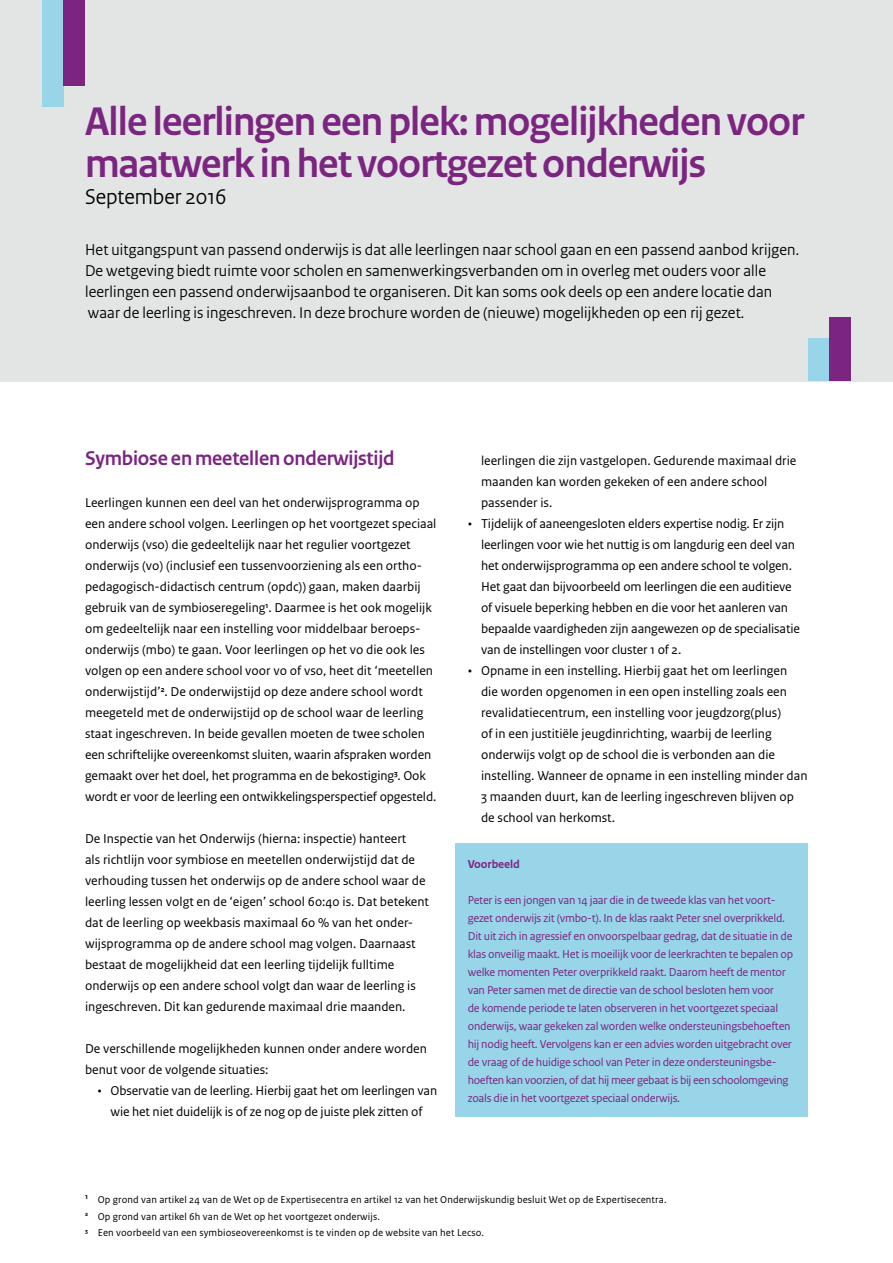
<style>
.page{position:relative;width:893px;height:1263px;background:#fff}
.page>*{position:absolute;margin:0;border:0;box-sizing:border-box;transform-origin:0 0}
.t1{font:700 42px/42px "Rijksoverheid Sans Heading";letter-spacing:-.02em;color:#7b2581}
.t2{font:22.5px "Rijksoverheid Sans Heading";color:#000}
.t3{font:700 21px "Rijksoverheid Sans Heading";letter-spacing:-.01em;color:#7b2581}
.t4{font:16.5px/21px "Rijksoverheid Sans Heading";letter-spacing:.01em;color:#000}
.t5{font:13.5px/21px "Rijksoverheid Sans Text";color:#000}
.t6{font:12px/18px "Rijksoverheid Sans Text";letter-spacing:-.02em;color:#7b2581}
.t7{font:700 12px "Rijksoverheid Sans Text";letter-spacing:-.01em;color:#7b2581}
.t8{font:10.5px/16.5px "Rijksoverheid Sans Text";letter-spacing:.01em;color:#000}
</style>
<div class="page">
<div style="left:0;top:0;width:893px;height:381px;background:#e3e4e4"></div>
<div style="left:43px;top:0;width:21px;height:106px;background:#98d5e9"></div>
<div style="left:808px;top:338px;width:21px;height:43px;background:#98d5e9"></div>
<div style="left:64px;top:0;width:21px;height:85px;background:#7b2581"></div>
<div style="left:829px;top:317px;width:21px;height:64px;background:#7b2581"></div>
<div style="left:455px;top:843px;width:353px;height:273px;background:#98d5e9"></div>
<h1 class="t1" style="left:85px;top:101px;width:721px">Alle leerlingen een plek: mogelijkheden voor maatwerk in het voortgezet onderwijs</h1>
<h2 class="t2" style="left:85px;top:183px;width:143px">September 2016</h2>
<p class="t4" style="left:85px;top:240px;width:715px">Het uitgangspunt van passend onderwijs is dat alle leerlingen naar school gaan en een passend aanbod krijgen.<br>De wetgeving biedt ruimte voor scholen en samenwerkingsverbanden om in overleg met ouders voor alle leerlingen een passend onderwijsaanbod te organiseren. Dit kan soms ook deels op een andere locatie dan waar de leerling is ingeschreven. In deze brochure worden de (nieuwe) mogelijkheden op een rij gezet.</p>
<h3 class="t3" style="left:85px;top:447px;width:311px">Symbiose en meetellen onderwijstijd</h3>
<p class="t5" style="left:85px;top:492px;width:353px">Leerlingen kunnen een deel van het onderwijsprogramma op een andere school volgen. Leerlingen op het voortgezet speciaal onderwijs (vso) die gedeeltelijk naar het regulier voortgezet onderwijs (vo) (inclusief een tussenvoorziening als een ortho&shy;pedagogisch-didactisch centrum (opdc)) gaan, maken daarbij gebruik van de symbioseregeling<sup>1</sup>. Daarmee is het ook mogelijk om gedeeltelijk naar een instelling voor middelbaar beroeps&shy;onderwijs (mbo) te gaan. Voor leerlingen op het vo die ook les volgen op een andere school voor vo of vso, heet dit ‘meetellen onderwijstijd’<sup>2</sup>. De onderwijstijd op deze andere school wordt meegeteld met de onderwijstijd op de school waar de leerling staat ingeschreven. In beide gevallen moeten de twee scholen een schriftelijke overeenkomst sluiten, waarin afspraken worden gemaakt over het doel, het programma en de bekostiging<sup>3</sup>. Ook wordt er voor de leerling een ontwikkelingsperspectief opgesteld.</p>
<p class="t5" style="left:85px;top:829px;width:346px">De Inspectie van het Onderwijs (hierna: inspectie) hanteert<br>als richtlijn voor symbiose en meetellen onderwijstijd dat de verhouding tussen het onderwijs op de andere school waar de leerling lessen volgt en de ‘eigen’ school 60:40 is. Dat betekent dat de leerling op weekbasis maximaal 60 % van het onder&shy;wijsprogramma op de andere school mag volgen. Daarnaast bestaat de mogelijkheid dat een leerling tijdelijk fulltime onderwijs op een andere school volgt dan waar de leerling is ingeschreven. Dit kan gedurende maximaal drie maanden.</p>
<p class="t5" style="left:85px;top:1039px;width:343px">De verschillende mogelijkheden kunnen onder andere worden benut voor de volgende situaties:</p>
<p class="t5" style="left:98px;top:1081px;width:341px;text-align:center">• Observatie van de leerling. Hierbij gaat het om leerlingen van wie het niet duidelijk is of ze nog op de juiste plek zitten of</p>
<p class="t5" style="left:481px;top:451px;width:317px">leerlingen die zijn vastgelopen. Gedurende maximaal drie maanden kan worden gekeken of een andere school passender is.</p>
<p class="t5" style="left:481px;top:514px;width:320px;text-indent:-13px">• Tijdelijk of aaneengesloten elders expertise nodig. Er zijn leerlingen voor wie het nuttig is om langdurig een deel van het onderwijsprogramma op een andere school te volgen.<br>Het gaat dan bijvoorbeeld om leerlingen die een auditieve of visuele beperking hebben en die voor het aanleren van bepaalde vaardigheden zijn aangewezen op de specialisatie van de instellingen voor cluster 1 of 2.</p>
<p class="t5" style="left:481px;top:661px;width:328px;text-indent:-13px">• Opname in een instelling. Hierbij gaat het om leerlingen die worden opgenomen in een open instelling zoals een revalidatiecentrum, een instelling voor jeugdzorg(plus)<br>of in een justitiële jeugdinrichting, waarbij de leerling onderwijs volgt op de school die is verbonden aan die instelling. Wanneer de opname in een instelling minder dan 3 maanden duurt, kan de leerling ingeschreven blijven op de school van herkomst.</p>
<p class="t7" style="left:468px;top:857px;width:54px">Voorbeeld</p>
<p class="t6" style="left:468px;top:891px;width:327px">Peter is een jongen van 14 jaar die in de tweede klas van het voort--- gezet onderwijs zit (vmbo-t). In de klas raakt Peter snel overprikkeld.<br>Dit uit zich in agressief en onvoorspelbaar gedrag, dat de situatie in de klas onveilig maakt. Het is moeilijk voor de leerkrachten te bepalen op welke momenten Peter overprikkeld raakt. Daarom heeft de mentor van Peter samen met de directie van de school besloten hem voor<br>de komende periode te laten observeren in het voortgezet speciaal onderwijs, waar gekeken zal worden welke ondersteuningsbehoeften hij nodig heeft. Vervolgens kan er een advies worden uitgebracht over de vraag of de huidige school van Peter in deze ondersteuningsbe&shy;hoeften kan voorzien, of dat hij meer gebaat is bij een schoolomgeving zoals die in het voortgezet speciaal onderwijs.</p>
<p class="t8" style="left:85px;top:1192px;width:583px"><sup>1</sup> Op grond van artikel 24 van de Wet op de Expertisecentra en artikel 12 van het Onderwijskundig besluit Wet op de Expertisecentra.<br><sup>2</sup> Op grond van artikel 6h van de Wet op het voortgezet onderwijs.<br><sup>3</sup> Een voorbeeld van een symbioseovereenkomst is te vinden op de website van het Lecso.</p>
</div>
